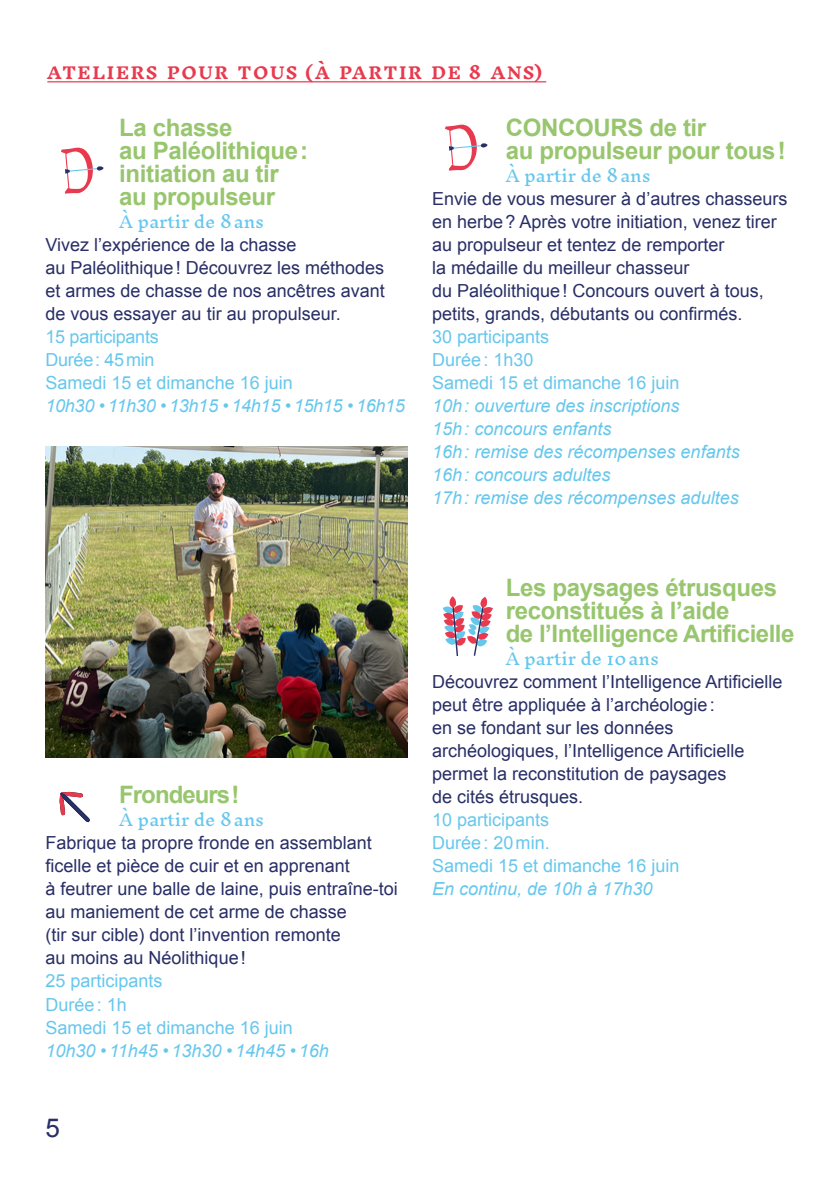
<style>
.page{position:relative;width:840px;height:1191px;background:#fff}
.page>*{position:absolute;margin:0;border:0;box-sizing:border-box;transform-origin:0 0}
.t1{font:26px "Arial";color:#282e66}
.t2{font:700 24px/23px "Arial";letter-spacing:-.015em;color:#98c66e}
.t3{font:700 24px "Arial";letter-spacing:-.04em;color:#98c66e}
.t4{font:18px/23px "Arial";color:#282e66}
.t5{font:italic 18px/23px "Arial";color:#66c7ed}
.t6{font:18px/23px "Arial";color:#66c7ed}
.t7{font:16px "Inknut Antiqua";color:#66c7ed}
.t8{font:700 16px "Inknut Antiqua";letter-spacing:.105em;color:#e83a4e}
</style>
<div class="page">
<hr style="left:47px;top:81px;width:499px;height:1px;background:#e83a4e">
<svg style="left:60px;top:792px;width:30px;height:30px"></svg>
<svg style="left:442px;top:596px;width:50px;height:60px"></svg>
<svg style="left:61px;top:147px;width:43px;height:47px"></svg>
<img style="left:45px;top:447px;width:363px;height:310px">
<svg style="left:445px;top:124px;width:42px;height:47px"></svg>
<p class="t8" style="left:47px;top:64px;width:496px">ATELIERS POUR TOUS (À PARTIR DE 8 ANS)</p>
<h2 class="t2" style="left:119px;top:117px;width:190px">La chasse<br>au Paléolithique: initiation au tir au propulseur</h2>
<p class="t7" style="left:119px;top:213px;width:146px">À partir de 8ans</p>
<p class="t4" style="left:45px;top:233px;width:341px">Vivez l’expérience de la chasse<br>au Paléolithique! Découvrez les méthodes et armes de chasse de nos ancêtres avant de vous essayer au tir au propulseur.</p>
<p class="t6" style="left:45px;top:325px;width:249px">15 participants<br>Durée: 45min<br>Samedi 15 et dimanche 16 juin</p>
<p class="t5" style="left:45px;top:395px;width:361px">10h30 •11h30 •13h15 •14h15 •15h15 •16h15</p>
<h2 class="t2" style="left:505px;top:117px;width:281px">CONCOURS de tir<br>au propulseur pour tous!</h2>
<p class="t7" style="left:505px;top:167px;width:146px">À partir de 8ans</p>
<p class="t4" style="left:432px;top:187px;width:357px">Envie de vous mesurer à d’autres chasseurs en herbe? Après votre initiation, venez tirer au propulseur et tentez de remporter<br>la médaille du meilleur chasseur<br>du Paléolithique! Concours ouvert à tous, petits, grands, débutants ou confirmés.</p>
<p class="t6" style="left:432px;top:325px;width:249px">30 participants<br>Durée: 1h30<br>Samedi 15 et dimanche 16 juin</p>
<p class="t5" style="left:432px;top:395px;width:309px">10h: ouverture des inscriptions<br>15h: concours enfants<br>16h: remise des récompenses enfants<br>16h: concours adultes<br>17h: remise des récompenses adultes</p>
<h2 class="t3" style="left:119px;top:779px;width:122px">Frondeurs!</h2>
<p class="t7" style="left:119px;top:811px;width:146px">À partir de 8ans</p>
<p class="t4" style="left:45px;top:831px;width:354px">Fabrique ta propre fronde en assemblant ficelle et pièce de cuir et en apprenant<br>à feutrer une balle de laine, puis entraîne-toi au maniement de cet arme de chasse<br>(tir sur cible) dont l’invention remonte<br>au moins au Néolithique!</p>
<p class="t6" style="left:45px;top:969px;width:249px">25 participants<br>Durée: 1h<br>Samedi 15 et dimanche 16 juin</p>
<p class="t5" style="left:45px;top:1039px;width:285px">10h30 •11h45 •13h30 •14h45 •16h</p>
<h1 class="t1" style="left:45px;top:1110px;width:16px">5</h1>
<h2 class="t2" style="left:505px;top:577px;width:290px">Les paysages étrusques reconstitués à l’aide<br>de l’Intelligence Artificielle</h2>
<p class="t7" style="left:505px;top:650px;width:155px">À partir de 10ans</p>
<p class="t4" style="left:432px;top:670px;width:352px">Découvrez comment l’Intelligence Artificielle peut être appliquée à l’archéologie:<br>en se fondant sur les données archéologiques, l’Intelligence Artificielle permet la reconstitution de paysages<br>de cités étrusques.</p>
<p class="t6" style="left:432px;top:808px;width:249px">10 participants<br>Durée: 20min.<br>Samedi 15 et dimanche 16 juin</p>
<p class="t5" style="left:432px;top:878px;width:222px">En continu, de 10h à 17h30</p>
</div>
